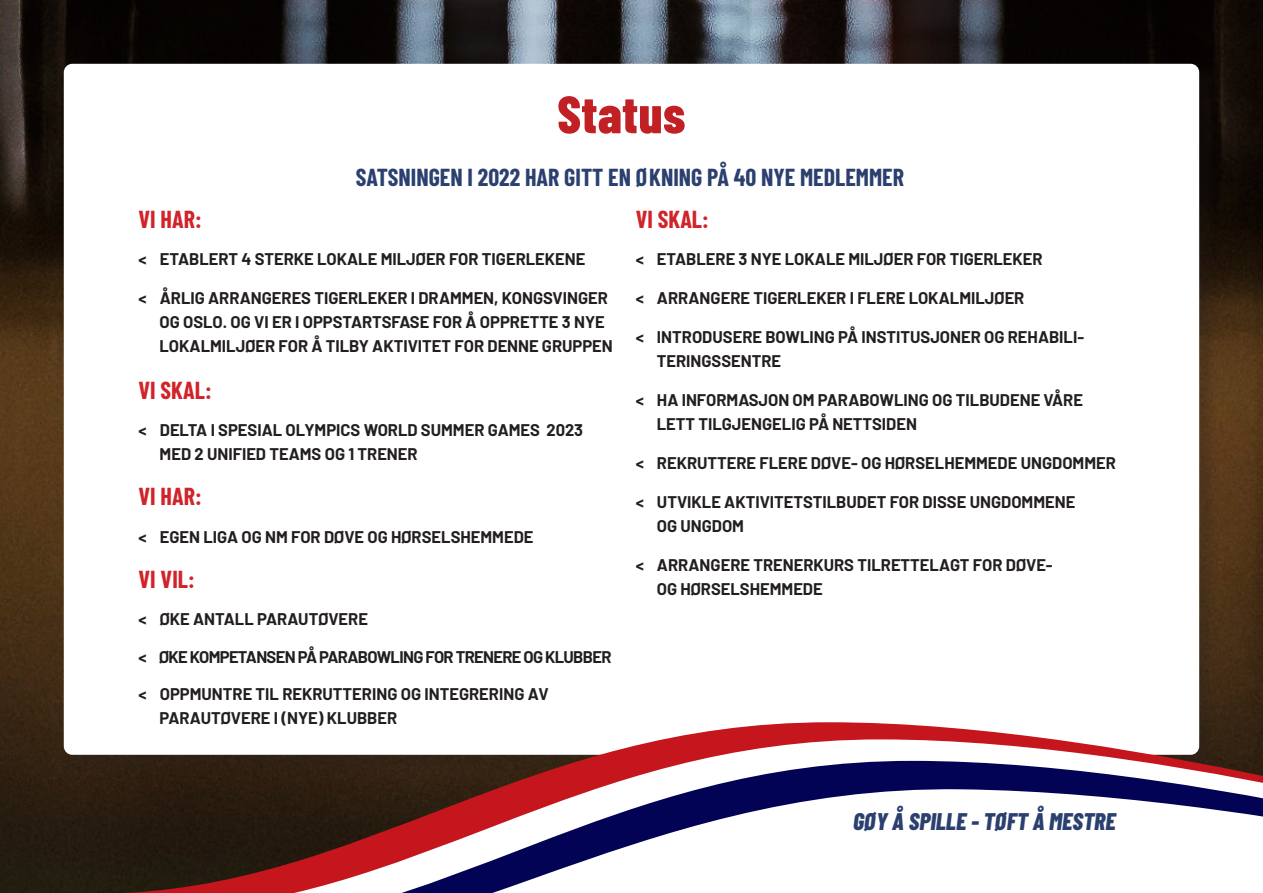
<style>
.page{position:relative;width:1263px;height:893px;background:#fff}
.page>*{position:absolute;margin:0;border:0;box-sizing:border-box;transform-origin:0 0}
.t1{font:800 52.5px "Barlow Condensed";letter-spacing:.01em;color:#c12025}
.t2{font:700 24px "Barlow Condensed";color:#2b406f}
.t3{font:700 24px "Barlow Condensed";color:#d1232a}
.t4{font:italic 800 24px "Barlow Condensed";color:#2b406f}
.t5{font:700 16.5px/24px "Barlow";color:#231f20}
.t6{font:700 16.5px "Barlow";letter-spacing:-.04em;color:#231f20}
</style>
<div class="page">
<img style="left:0;top:0;width:1263px;height:893px">
<div style="left:64px;top:64px;width:1135px;height:691px;background:#fff;border-radius:9px"></div>
<svg style="left:44px;top:722px;width:1219px;height:17px"></svg>
<svg style="left:44px;top:739px;width:1219px;height:22px"></svg>
<svg style="left:44px;top:761px;width:1219px;height:132px"></svg>
<h1 class="t1" style="left:557px;top:77px;width:130px">Status</h1>
<h2 class="t2" style="left:356px;top:160px;width:550px">SATSNINGEN I 2022 HAR GITT EN ØKNING PÅ 40 NYE MEDLEMMER</h2>
<h2 class="t3" style="left:139px;top:202px;width:65px">VI HAR:</h2>
<p class="t5" style="left:139px;top:246px;width:448px">&lt; ETABLERT 4 STERKE LOKALE MILJØER FOR TIGERLEKENE</p>
<p class="t5" style="left:160px;top:285px;width:455px;text-indent:-21px">&lt; ÅRLIG ARRANGERES TIGERLEKER I DRAMMEN, KONGSVINGER<br>OG OSLO. OG VI ER I OPPSTARTSFASE FOR Å OPPRETTE 3 NYE<br>LOKALMILJØER FOR Å TILBY AKTIVITET FOR DENNE GRUPPEN</p>
<h2 class="t3" style="left:139px;top:373px;width:75px">VI SKAL:</h2>
<p class="t5" style="left:160px;top:417px;width:425px;text-indent:-21px">&lt; DELTA I SPESIAL OLYMPICS WORLD SUMMER GAMES 2023<br>MED 2 UNIFIED TEAMS OG 1 TRENER</p>
<h2 class="t3" style="left:139px;top:479px;width:65px">VI HAR:</h2>
<p class="t5" style="left:139px;top:523px;width:396px">&lt; EGEN LIGA OG NM FOR DØVE OG HØRSELSHEMMEDE</p>
<h2 class="t3" style="left:139px;top:562px;width:58px">VI VIL:</h2>
<p class="t5" style="left:139px;top:606px;width:231px">&lt; ØKE ANTALL PARAUTØVERE</p>
<p class="t6" style="left:139px;top:644px;width:474px">&lt; ØKE KOMPETANSEN PÅ PARABOWLING FOR TRENERE OG KLUBBER</p>
<p class="t5" style="left:160px;top:681px;width:391px;text-indent:-21px">&lt; OPPMUNTRE TIL REKRUTTERING OG INTEGRERING AV<br>PARAUTØVERE I (NYE) KLUBBER</p>
<h2 class="t3" style="left:636px;top:202px;width:75px">VI SKAL:</h2>
<p class="t5" style="left:636px;top:246px;width:408px">&lt; ETABLERE 3 NYE LOKALE MILJØER FOR TIGERLEKER</p>
<p class="t5" style="left:636px;top:285px;width:390px">&lt; ARRANGERE TIGERLEKER I FLERE LOKALMILJØER</p>
<p class="t5" style="left:657px;top:324px;width:429px;text-indent:-21px">&lt; INTRODUSERE BOWLING PÅ INSTITUSJONER OG REHABILI-<br>TERINGSSENTRE</p>
<p class="t5" style="left:657px;top:387px;width:428px;text-indent:-21px">&lt; HA INFORMASJON OM PARABOWLING OG TILBUDENE VÅRE<br>LETT TILGJENGELIG PÅ NETTSIDEN</p>
<p class="t5" style="left:636px;top:450px;width:482px">&lt; REKRUTTERE FLERE DØVE- OG HØRSELHEMMEDE UNGDOMMER</p>
<p class="t5" style="left:657px;top:489px;width:420px;text-indent:-21px">&lt; UTVIKLE AKTIVITETSTILBUDET FOR DISSE UNGDOMMENE<br>OG UNGDOM</p>
<p class="t5" style="left:657px;top:552px;width:397px;text-indent:-21px">&lt; ARRANGERE TRENERKURS TILRETTELAGT FOR DØVE-<br>OG HØRSELSHEMMEDE</p>
<h2 class="t4" style="left:853px;top:804px;width:264px">GØY Å SPILLE - TØFT Å MESTRE</h2>
</div>
